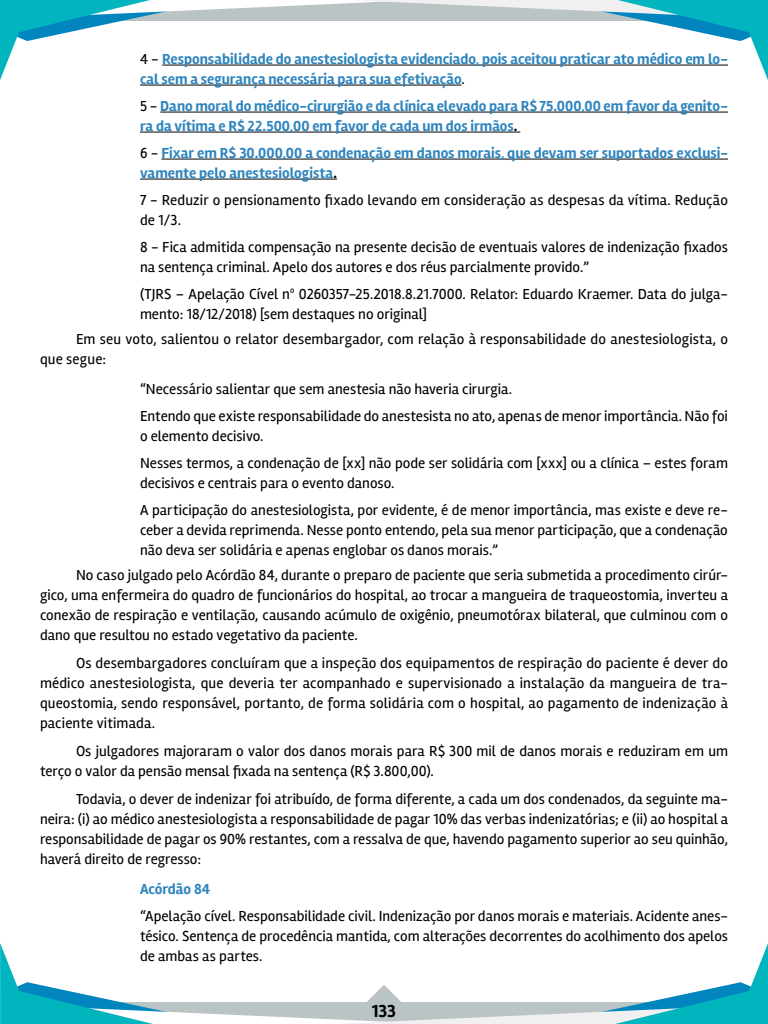
<style>
.page{position:relative;width:768px;height:1024px;background:#fff}
.page>*{position:absolute;margin:0;border:0;box-sizing:border-box;transform-origin:0 0}
.t1{font:700 18px "Rambla";color:#000}
.t2{font:15px/20px "Rambla";color:#000}
.t3{font:700 15px/20px "Rambla";color:#2e85be}
.s1{font-weight:400;color:#000}
.s2{color:#000}
</style>
<div class="page">
<svg style="left:0;top:943px;width:768px;height:81px"></svg>
<svg style="left:0;top:0;width:768px;height:80px"></svg>
<hr style="left:162px;top:65px;width:566px;height:1px;background:#000">
<hr style="left:140px;top:85px;width:322px;height:1px;background:#000">
<hr style="left:160px;top:112px;width:568px;height:1px;background:#000">
<hr style="left:140px;top:132px;width:380px;height:1px;background:#000">
<hr style="left:161px;top:159px;width:567px;height:1px;background:#000">
<hr style="left:140px;top:179px;width:197px;height:1px;background:#000">
<p class="t3" style="left:140px;top:49px;width:590px"><span class="s1">4 -</span> Responsabilidade do anestesiologista evidenciado, pois aceitou praticar ato médico em lo&shy;cal sem a segurança necessária para sua efetivação<span class="s1">.</span></p>
<p class="t3" style="left:140px;top:96px;width:590px"><span class="s1">5 -</span> Dano moral do médico-cirurgião e da clínica elevado para R$ 75.000,00 em favor da genito&shy;ra da vítima e R$ 22.500,00 em favor de cada um dos irmãos<span class="s2">.</span></p>
<p class="t3" style="left:140px;top:143px;width:590px"><span class="s1">6 -</span> Fixar em R$ 30.000,00 a condenação em danos morais, que devam ser suportados exclusi&shy;vamente pelo anestesiologista<span class="s2">.</span></p>
<p class="t2" style="left:140px;top:190px;width:590px">7 - Reduzir o pensionamento fixado levando em consideração as despesas da vítima. Redução de 1/3.</p>
<p class="t2" style="left:140px;top:237px;width:589px">8 - Fica admitida compensação na presente decisão de eventuais valores de indenização fixados na sentença criminal. Apelo dos autores e dos réus parcialmente provido.”</p>
<p class="t2" style="left:140px;top:284px;width:590px">(TJRS – Apelação Cível nº 0260357-25.2018.8.21.7000. Relator: Eduardo Kraemer. Data do julga&shy;mento: 18/12/2018) [sem destaques no original]</p>
<p class="t2" style="left:40px;top:329px;width:690px;text-indent:36px">Em seu voto, salientou o relator desembargador, com relação à responsabilidade do anestesiologista, o que segue:</p>
<p class="t2" style="left:140px;top:375px;width:589px;line-height:27px">“Necessário salientar que sem anestesia não haveria cirurgia.<br>Entendo que existe responsabilidade do anestesista no ato, apenas de menor importância. Não foi</p>
<p class="t2" style="left:140px;top:422px;width:590px;line-height:27px">o elemento decisivo.<br>Nesses termos, a condenação de [xx] não pode ser solidária com [xxx] ou a clínica – estes foram</p>
<p class="t2" style="left:140px;top:469px;width:589px;line-height:27px">decisivos e centrais para o evento danoso.<br>A participação do anestesiologista, por evidente, é de menor importância, mas existe e deve re-</p>
<p class="t2" style="left:140px;top:520px;width:589px">ceber a devida reprimenda. Nesse ponto entendo, pela sua menor participação, que a condenação não deva ser solidária e apenas englobar os danos morais.”</p>
<p class="t2" style="left:40px;top:565px;width:690px;text-align:justify;text-indent:36px">No caso julgado pelo Acórdão 84, durante o preparo de paciente que seria submetida a procedimento cirúr&shy;gico, uma enfermeira do quadro de funcionários do hospital, ao trocar a mangueira de traqueostomia, inverteu a conexão de respiração e ventilação, causando acúmulo de oxigênio, pneumotórax bilateral, que culminou com o dano que resultou no estado vegetativo da paciente.</p>
<p class="t2" style="left:40px;top:653px;width:690px;text-align:justify;text-indent:36px">Os desembargadores concluíram que a inspeção dos equipamentos de respiração do paciente é dever do médico anestesiologista, que deveria ter acompanhado e supervisionado a instalação da mangueira de tra&shy;queostomia, sendo responsável, portanto, de forma solidária com o hospital, ao pagamento de indenização à paciente vitimada.</p>
<p class="t2" style="left:40px;top:741px;width:690px;text-indent:36px">Os julgadores majoraram o valor dos danos morais para R$ 300 mil de danos morais e reduziram em um terço o valor da pensão mensal fixada na sentença (R$ 3.800,00).</p>
<p class="t2" style="left:40px;top:789px;width:690px;text-align:justify;text-indent:36px">Todavia, o dever de indenizar foi atribuído, de forma diferente, a cada um dos condenados, da seguinte ma&shy;neira: (i) ao médico anestesiologista a responsabilidade de pagar 10% das verbas indenizatórias; e (ii) ao hospital a responsabilidade de pagar os 90% restantes, com a ressalva de que, havendo pagamento superior ao seu quinhão, haverá direito de regresso:</p>
<p class="t3" style="left:140px;top:879px;width:72px">Acórdão 84</p>
<p class="t2" style="left:140px;top:906px;width:590px;text-align:justify">“Apelação cível. Responsabilidade civil. Indenização por danos morais e materiais. Acidente anes&shy;tésico. Sentença de procedência mantida, com alterações decorrentes do acolhimento dos apelos de ambas as partes.</p>
<p class="t1" style="left:372px;top:1000px;width:26px">133</p>
</div>
